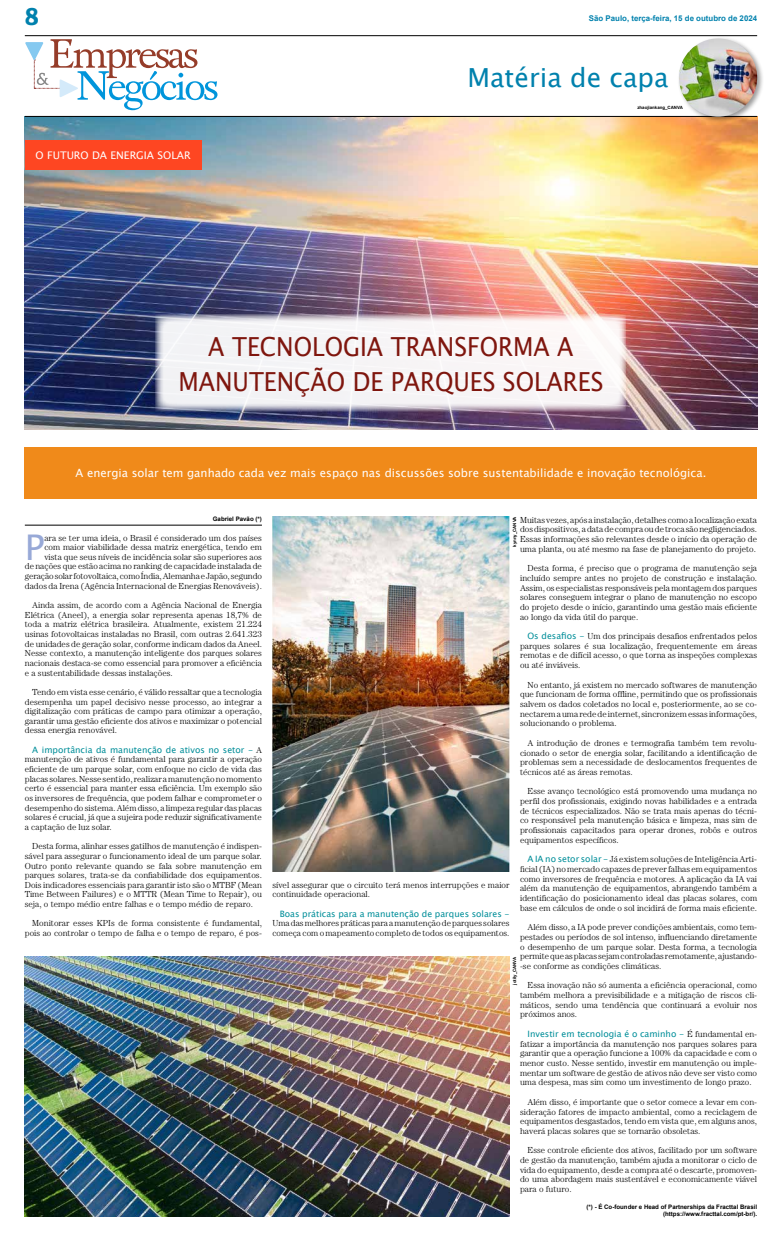
<style>
.page{position:relative;width:782px;height:1241px;background:#fff}
.page>*{position:absolute;margin:0;border:0;box-sizing:border-box;transform-origin:0 0}
.t1{font:35.35px "Lucida Sans Unicode";color:#98a9d7}
.t2{font:26.25px/35px "Lucida Sans Unicode";color:#7f160e;text-align:center;scale:.9 1}
.t3{font:26.25px "Lucida Sans Unicode";color:#0081ad}
.t4{font:700 26.25px "Adelle";color:#0081ad}
.t5{font:11.38px "Lucida Sans Unicode";color:#fff}
.t6{font:10.5px "Lucida Sans Unicode";color:#fff}
.t7{font:300 8.75px/9.7px "Century Std";color:#000;text-align:justify}
.t8{font:8.75px "Lucida Sans Unicode";color:#008e99}
.t9{font:700 7.88px "Arial";color:#0081ad}
.t10{font:700 6.12px/7.1px "Arial";color:#000;text-align:right}
.t11{font:700 4.38px "Arial";color:#000}
.s1{font-family:"Century Std";font-weight:300;color:#000}
.s2{font-family:"Lucida Sans Unicode";font-weight:400;color:#008e99}
</style>
<div class="page">
<img style="left:25px;top:117px;width:731px;height:312px">
<div style="left:25px;top:447px;width:731px;height:52px;background:#f08a1a"></div>
<hr style="left:25px;top:35px;width:731px;height:1px;background:#000">
<hr style="left:25px;top:116px;width:731px;height:1px;background:#000">
<svg style="left:25px;top:39px;width:192px;height:71px"></svg>
<hr style="left:25px;top:525px;width:237px;height:1px;background:#000">
<img style="left:25px;top:956px;width:484px;height:259px">
<img style="left:272px;top:516px;width:237px;height:355px">
<div style="left:676px;top:36px;width:88px;height:88px;background:#000;opacity:.4"></div>
<img style="left:678px;top:38px;width:78px;height:79px;border-radius:39px">
<div style="left:25px;top:140px;width:176px;height:30px;background:#fe4622"></div>
<svg style="left:155px;top:314px;width:471px;height:98px;fill:#f6f4f6"></svg>
<h2 class="t4" style="left:25px;top:-2px;width:16px">8</h2>
<p class="t9" style="left:588px;top:12px;width:170px">São Paulo, terça-feira, 15 de outubro de 2024</p>
<h2 class="t3" style="left:467px;top:56px;width:202px">Matéria de capa</h2>
<p class="t6" style="left:36px;top:147px;width:157px">O FUTURO DA ENERGIA SOLAR</p>
<p class="t11" style="left:637px;top:105px;width:47px">zhaojiankang_CANVA</p>
<h2 class="t2" style="left:178px;top:329px;width:473px">A TECNOLOGIA TRANSFORMA A<br>MANUTENÇÃO DE PARQUES SOLARES</h2>
<h3 class="t5" style="left:76px;top:464px;width:632px">A energia solar tem ganhado cada vez mais espaço nas discussões sobre sustentabilidade e inovação tecnológica.</h3>
<p class="t10" style="left:213px;top:515px;width:51px">Gabriel Pavão (*)</p>
<h1 class="t1" style="left:25px;top:519px;width:21px">P</h1>
<p class="t7" style="left:25px;top:532px;width:239px;text-align:right">ara se ter uma ideia, o Brasil é considerado um dos países<br>com maior viabilidade dessa matriz energética, tendo em<br>vista que seus níveis de incidência solar são superiores aos<br>de nações que estão acima no ranking de capacidade instalada de geração solar fotovoltaica, como Índia, Alemanha e Japão, segundo dados da Irena (Agência Internacional de Energias Renováveis).</p>
<p class="t7" style="left:25px;top:600px;width:238px;text-indent:7px">Ainda assim, de acordo com a Agência Nacional de Energia Elétrica (Aneel), a energia solar representa apenas 18,7% de toda a matriz elétrica brasileira. Atualmente, existem 21.224 usinas fotovoltaicas instaladas no Brasil, com outras 2.641.323 de unidades de geração solar, conforme indicam dados da Aneel.<br>Nesse contexto, a manutenção inteligente dos parques solares nacionais destaca-se como essencial para promover a eficiência e a sustentabilidade dessas instalações.</p>
<p class="t7" style="left:25px;top:686px;width:238px;text-indent:7px">Tendo em vista esse cenário, é válido ressaltar que a tecnologia desempenha um papel decisivo nesse processo, ao integrar a digitalização com práticas de campo para otimizar a operação, garantir uma gestão eficiente dos ativos e maximizar o potencial dessa energia renovável.</p>
<p class="t8" style="left:32px;top:742px;width:231px">A importância da manutenção de ativos no setor - <span class="s1">A</span></p>
<p class="t7" style="left:25px;top:754px;width:239px">manutenção de ativos é fundamental para garantir a operação eficiente de um parque solar, com enfoque no ciclo de vida das placas solares. Nesse sentido, realizar a manutenção no momento certo é essencial para manter essa eficiência. Um exemplo são os inversores de frequência, que podem falhar e comprometer o desempenho do sistema. Além disso, a limpeza regular das placas solares é crucial, já que a sujeira pode reduzir significativamente a captação de luz solar.</p>
<p class="t7" style="left:25px;top:841px;width:238px;text-indent:7px">Desta forma, alinhar esses gatilhos de manutenção é indispen&shy;sável para assegurar o funcionamento ideal de um parque solar.<br>Outro ponto relevante quando se fala sobre manutenção em parques solares, trata-se da confiabilidade dos equipamentos.<br>Dois indicadores essenciais para garantir isto são o MTBF (Mean Time Between Failures) e o MTTR (Mean Time to Repair), ou seja, o tempo médio entre falhas e o tempo médio de reparo.</p>
<p class="t7" style="left:25px;top:918px;width:238px;text-align:right">Monitorar esses KPIs de forma consistente é fundamental, pois ao controlar o tempo de falha e o tempo de reparo, é pos-</p>
<p class="t11" style="left:511px;top:547px;width:32px;rotate:-90deg">kynny_CANVA</p>
<p class="t7" style="left:520px;top:514px;width:238px">Muitas vezes, após a instalação, detalhes como a localização exata dos dispositivos, a data de compra ou de troca são negligenciados.<br>Essas informações são relevantes desde o início da operação de uma planta, ou até mesmo na fase de planejamento do projeto.</p>
<p class="t7" style="left:520px;top:563px;width:238px;text-indent:7px">Desta forma, é preciso que o programa de manutenção seja incluído sempre antes no projeto de construção e instalação.<br>Assim, os especialistas responsáveis pela montagem dos parques solares conseguem integrar o plano de manutenção no escopo do projeto desde o início, garantindo uma gestão mais eficiente ao longo da vida útil do parque.</p>
<p class="t7" style="left:520px;top:631px;width:238px;text-indent:7px"><span class="s2">Os desafios -</span> Um dos principais desafios enfrentados pelos parques solares é sua localização, frequentemente em áreas remotas e de difícil acesso, o que torna as inspeções complexas ou até inviáveis.</p>
<p class="t7" style="left:520px;top:679px;width:238px;text-indent:7px">No entanto, já existem no mercado softwares de manutenção que funcionam de forma offline, permitindo que os profissionais salvem os dados coletados no local e, posteriormente, ao se co&shy;nectarem a uma rede de internet, sincronizem essas informações, solucionando o problema.</p>
<p class="t7" style="left:520px;top:737px;width:238px;text-indent:7px">A introdução de drones e termografia também tem revolu&shy;cionado o setor de energia solar, facilitando a identificação de problemas sem a necessidade de deslocamentos frequentes de técnicos até as áreas remotas.</p>
<p class="t7" style="left:520px;top:786px;width:238px;text-indent:7px">Esse avanço tecnológico está promovendo uma mudança no perfil dos profissionais, exigindo novas habilidades e a entrada de técnicos especializados. Não se trata mais apenas do técni&shy;co responsável pela manutenção básica e limpeza, mas sim de profissionais capacitados para operar drones, robôs e outros equipamentos específicos.</p>
<p class="t7" style="left:520px;top:854px;width:238px;text-indent:7px"><span class="s2">A IA no setor solar -</span> Já existem soluções de Inteligência Arti&shy;ficial (IA) no mercado capazes de prever falhas em equipamentos como inversores de frequência e motores. A aplicação da IA vai além da manutenção de equipamentos, abrangendo também a identificação do posicionamento ideal das placas solares, com base em cálculos de onde o sol incidirá de forma mais eficiente.</p>
<p class="t7" style="left:520px;top:922px;width:238px;text-indent:7px">Além disso, a IA pode prever condições ambientais, como tem&shy;pestades ou períodos de sol intenso, influenciando diretamente o desempenho de um parque solar. Desta forma, a tecnologia permite que as placas sejam controladas remotamente, ajustando--se conforme as condições climáticas.</p>
<p class="t7" style="left:520px;top:980px;width:238px;text-indent:7px">Essa inovação não só aumenta a eficiência operacional, como também melhora a previsibilidade e a mitigação de riscos cli&shy;máticos, sendo uma tendência que continuará a evoluir nos próximos anos.</p>
<p class="t8" style="left:527px;top:1026px;width:231px">Investir em tecnologia é o caminho - <span class="s1">É fundamental en-</span></p>
<p class="t7" style="left:520px;top:1038px;width:238px">fatizar a importância da manutenção nos parques solares para garantir que a operação funcione a 100% da capacidade e com o menor custo. Nesse sentido, investir em manutenção ou imple&shy;mentar um software de gestão de ativos não deve ser visto como uma despesa, mas sim como um investimento de longo prazo.</p>
<p class="t7" style="left:520px;top:1096px;width:238px;text-indent:7px">Além disso, é importante que o setor comece a levar em con&shy;sideração fatores de impacto ambiental, como a reciclagem de equipamentos desgastados, tendo em vista que, em alguns anos, haverá placas solares que se tornarão obsoletas.</p>
<p class="t7" style="left:520px;top:1145px;width:238px;text-indent:7px">Esse controle eficiente dos ativos, facilitado por um software de gestão da manutenção, também ajuda a monitorar o ciclo de vida do equipamento, desde a compra até o descarte, promoven&shy;do uma abordagem mais sustentável e economicamente viável para o futuro.</p>
<p class="t10" style="left:586px;top:1203px;width:172px">(*) - É Co-founder e Head of Partnerships da Fracttal Brasil (https://www.fracttal.com/pt-br/).</p>
<p class="t7" style="left:272px;top:879px;width:238px">sível assegurar que o circuito terá menos interrupções e maior continuidade operacional.</p>
<p class="t8" style="left:280px;top:906px;width:231px">Boas práticas para a manutenção de parques solares -</p>
<p class="t7" style="left:272px;top:918px;width:238px">Uma das melhores práticas para a manutenção de parques solares começa com o mapeamento completo de todos os equipamentos.</p>
<p class="t11" style="left:511px;top:984px;width:29px;rotate:-90deg">jotily_CANVA</p>
</div>
